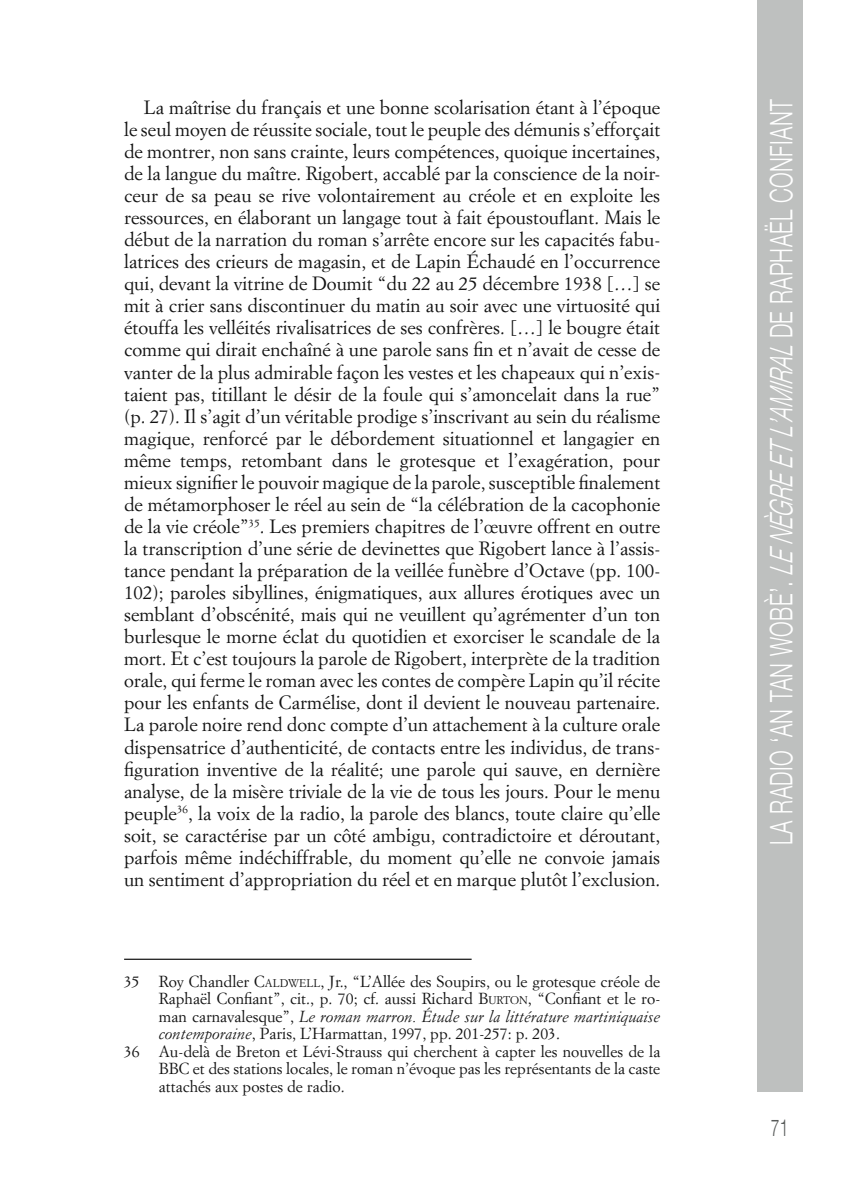
<style>
.page{position:relative;width:844px;height:1191px;background:#fff}
.page>*{position:absolute;margin:0;border:0;box-sizing:border-box;transform-origin:0 0}
.t1{font:300 31.15px "Helvetica Neue";letter-spacing:.02em;color:#fff;scale:.68 1}
.t2{font:300 23.28px "Helvetica Neue";color:#565958;scale:.68 1}
.t3{font:18.9px/22.1px "Simoncini Garamond Std";color:#121212;text-align:justify}
.t4{font:15.75px "Simoncini Garamond Std";color:#121212}
.t5{font:italic 15.75px "Simoncini Garamond Std";color:#121212}
.s1{font-style:inherit}
.s2{font-size:11.03px}
.s3{font-style:normal}
.s4{font-style:italic}
</style>
<div class="page">
<div style="left:756px;top:0;width:46px;height:1091px;background:#bec0bf"></div>
<hr style="left:124px;top:958px;width:347px;height:2px;background:#121212">
<p class="t3" style="left:124px;top:96px;width:537px;text-indent:20px">La maîtrise du français et une bonne scolarisation étant à l’époque le seul moyen de réussite sociale, tout le peuple des démunis s’efforçait de montrer, non sans crainte, leurs compétences, quoique incertaines, de la langue du maître. Rigobert, accablé par la conscience de la noir&shy;ceur de sa peau se rive volontairement au créole et en exploite les ressources, en élaborant un langage tout à fait époustouflant. Mais le début de la narration du roman s’arrête encore sur les capacités fabu&shy;latrices des crieurs de magasin, et de Lapin Échaudé en l’occurrence qui, devant la vitrine de Doumit “du 22 au 25 décembre 1938 […] se mit à crier sans discontinuer du matin au soir avec une virtuosité qui étouffa les velléités rivalisatrices de ses confrères. […] le bougre était comme qui dirait enchaîné à une parole sans fin et n’avait de cesse de vanter de la plus admirable façon les vestes et les chapeaux qui n’exis&shy;taient pas, titillant le désir de la foule qui s’amoncelait dans la rue” (p. 27). Il s’agit d’un véritable prodige s’inscrivant au sein du réalisme magique, renforcé par le débordement situationnel et langagier en même temps, retombant dans le grotesque et l’exagération, pour mieux signifier le pouvoir magique de la parole, susceptible finalement de métamorphoser le réel au sein de “la célébration de la cacophonie de la vie créole”<sup>35</sup>. Les premiers chapitres de l’œuvre offrent en outre la transcription d’une série de devinettes que Rigobert lance à l’assis&shy;tance pendant la préparation de la veillée funèbre d’Octave (pp. 100- 102); paroles sibyllines, énigmatiques, aux allures érotiques avec un semblant d’obscénité, mais qui ne veuillent qu’agrémenter d’un ton burlesque le morne éclat du quotidien et exorciser le scandale de la mort. Et c’est toujours la parole de Rigobert, interprète de la tradition orale, qui ferme le roman avec les contes de compère Lapin qu’il récite pour les enfants de Carmélise, dont il devient le nouveau partenaire.<br>La parole noire rend donc compte d’un attachement à la culture orale dispensatrice d’authenticité, de contacts entre les individus, de trans&shy;figuration inventive de la réalité; une parole qui sauve, en dernière analyse, de la misère triviale de la vie de tous les jours. Pour le menu peuple<sup>36</sup>, la voix de la radio, la parole des blancs, toute claire qu’elle soit, se caractérise par un côté ambigu, contradictoire et déroutant, parfois même indéchiffrable, du moment qu’elle ne convoie jamais un sentiment d’appropriation du réel et en marque plutôt l’exclusion.</p>
<p class="t4" style="left:124px;top:971px;width:537px">35 Roy Chandler <span class="s1">C</span><span class="s2">ALDWELL</span>, Jr., “L’Allée des Soupirs, ou le grotesque créole de</p>
<p class="t4" style="left:159px;top:989px;width:503px">Raphaël Confiant”, cit., p. 70; cf. aussi Richard <span class="s1">B</span><span class="s2">URTON</span>, “Confiant et le ro-</p>
<p class="t5" style="left:159px;top:1006px;width:502px"><span class="s3">man carnavalesque”,</span> Le roman marron. Étude sur la littérature martiniquaise</p>
<p class="t4" style="left:159px;top:1024px;width:402px"><span class="s4">contemporaine</span>, Paris, L’Harmattan, 1997, pp. 201-257: p. 203.</p>
<p class="t4" style="left:124px;top:1041px;width:537px">36 Au-delà de Breton et Lévi-Strauss qui cherchent à capter les nouvelles de la</p>
<p class="t4" style="left:159px;top:1059px;width:503px">BBC et des stations locales, le roman n’évoque pas les représentants de la caste</p>
<p class="t4" style="left:159px;top:1076px;width:187px">attachés aux postes de radio.</p>
<h1 class="t1" style="left:755px;top:845px;width:1096px;rotate:-90deg">LA RADIO ‘AN TAN WOBÈ’. <span class="s4">LENÈGREETL’AMIRAL</span>DE RAPHAËL CONFIANT</h1>
<p class="t2" style="left:770px;top:1108px;width:28px">71</p>
</div>
